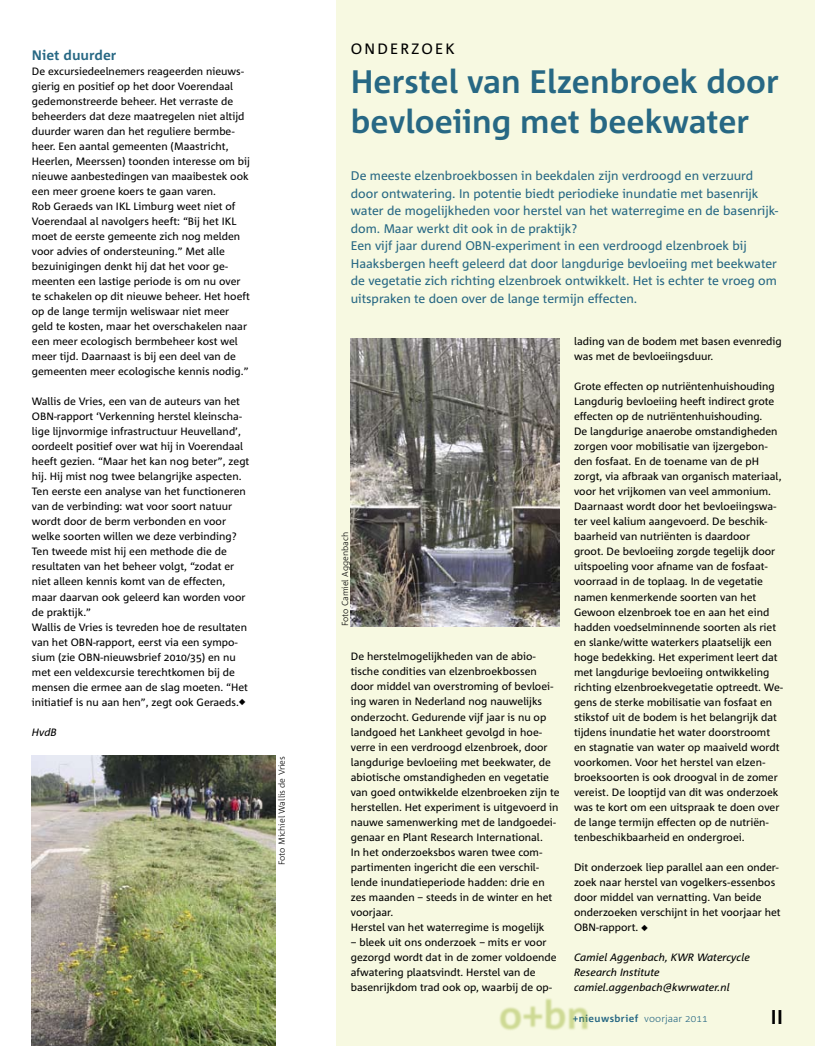
<style>
.page{position:relative;width:815px;height:1046px;background:#fff}
.page>*{position:absolute;margin:0;border:0;box-sizing:border-box;transform-origin:0 0}
.t1{font:700 32.5px/40.5px "Agro Sans";color:#276884}
.t2{font:700 20px "Agro Sans";color:#000}
.t3{font:15px "Agrofont Normaal";color:#000}
.t4{font:13.75px "Agrofont Vet";color:#276884}
.t5{font:12.5px/17.5px "Agrofont Normaal";color:#276884}
.t6{font:10.62px/15px "Agrofont Normaal";color:#000}
.t7{font:10.62px/15px "Agrofont Normaal Cursief";color:#000}
.t8{font:700 10px "Agro Sans";letter-spacing:.04em;color:#276884}
.t9{font:8.75px "Agrofont Mager";color:#000}
.s1{font-weight:300}
</style>
<div class="page">
<div style="left:337px;top:0;width:478px;height:1045px;background:#f7f9e1"></div>
<div style="left:498px;top:997px;width:96px;height:38px;background:#97b02c;opacity:.43"></div>
<img style="left:32px;top:755px;width:243px;height:290px">
<img style="left:351px;top:338px;width:209px;height:288px">
<p class="t4" style="left:32px;top:48px;width:86px">Niet duurder</p>
<p class="t6" style="left:32px;top:64px;width:220px">De excursiedeelnemers reageerden nieuws&shy;gierig en positief op het door Voerendaal gedemonstreerde beheer. Het verraste de beheerders dat deze maatregelen niet altijd duurder waren dan het reguliere bermbe&shy;heer. Een aantal gemeenten (Maastricht, Heerlen, Meerssen) toonden interesse om bij nieuwe aanbestedingen van maaibestek ook een meer groene koers te gaan varen.<br>Rob Geraeds van IKL Limburg weet niet of Voerendaal al navolgers heeft: “Bij het IKL moet de eerste gemeente zich nog melden voor advies of ondersteuning.” Met alle bezuinigingen denkt hij dat het voor ge&shy;meenten een lastige periode is om nu over te schakelen op dit nieuwe beheer. Het hoeft op de lange termijn weliswaar niet meer geld te kosten, maar het overschakelen naar een meer ecologisch bermbeheer kost wel meer tijd. Daarnaast is bij een deel van de gemeenten meer ecologische kennis nodig.”</p>
<p class="t6" style="left:32px;top:394px;width:219px">Wallis de Vries, een van de auteurs van het OBN-rapport ‘Verkenning herstel kleinscha&shy;lige lijnvormige infrastructuur Heuvelland’, oordeelt positief over wat hij in Voerendaal heeft gezien. “Maar het kan nog beter”, zegt hij. Hij mist nog twee belangrijke aspecten.<br>Ten eerste een analyse van het functioneren van de verbinding: wat voor soort natuur wordt door de berm verbonden en voor welke soorten willen we deze verbinding?<br>Ten tweede mist hij een methode die de resultaten van het beheer volgt, “zodat er niet alleen kennis komt van de effecten, maar daarvan ook geleerd kan worden voor de praktijk.”<br>Wallis de Vries is tevreden hoe de resultaten van het OBN-rapport, eerst via een sympo&shy;sium (zie OBN-nieuwsbrief 2010/35) en nu met een veldexcursie terechtkomen bij de mensen die ermee aan de slag moeten. “Het initiatief is nu aan hen”, zegt ook Geraeds.◆</p>
<p class="t7" style="left:32px;top:724px;width:27px">HvdB</p>
<p class="t9" style="left:277px;top:865px;width:110px;rotate:-90deg">Foto Michiel Wallis de Vries</p>
<h3 class="t3" style="left:351px;top:40px;width:13px">onderzoek</h3>
<h1 class="t1" style="left:351px;top:61px;width:429px">Herstel van Elzenbroek door bevloeiing met beekwater</h1>
<p class="t5" style="left:351px;top:167px;width:429px">De meeste elzenbroekbossen in beekdalen zijn verdroogd en verzuurd door ontwatering. In potentie biedt periodieke inundatie met basenrijk water de mogelijkheden voor herstel van het waterregime en de basenrijk&shy;dom. Maar werkt dit ook in de praktijk?<br>Een vijf jaar durend OBN-experiment in een verdroogd elzenbroek bij Haaksbergen heeft geleerd dat door langdurige bevloeiing met beekwater de vegetatie zich richting elzenbroek ontwikkelt. Het is echter te vroeg om uitspraken te doen over de lange termijn effecten.</p>
<p class="t9" style="left:340px;top:626px;width:96px;rotate:-90deg">Foto Camiel Aggenbach</p>
<p class="t6" style="left:351px;top:649px;width:210px">De herstelmogelijkheden van de abio&shy;tische condities van elzenbroekbossen door middel van overstroming of bevloei&shy;ing waren in Nederland nog nauwelijks onderzocht. Gedurende vijf jaar is nu op landgoed het Lankheet gevolgd in hoe&shy;verre in een verdroogd elzenbroek, door langdurige bevloeiing met beekwater, de abiotische omstandigheden en vegetatie van goed ontwikkelde elzenbroeken zijn te herstellen. Het experiment is uitgevoerd in nauwe samenwerking met de landgoedei&shy;genaar en Plant Research International.<br>In het onderzoeksbos waren twee com&shy;partimenten ingericht die een verschil&shy;lende inundatieperiode hadden: drie en zes maanden – steeds in de winter en het voorjaar.<br>Herstel van het waterregime is mogelijk</p>
<p class="t6" style="left:351px;top:934px;width:207px">– bleek uit ons onderzoek – mits er voor gezorgd wordt dat in de zomer voldoende afwatering plaatsvindt. Herstel van de basenrijkdom trad ook op, waarbij de op-</p>
<p class="t6" style="left:574px;top:334px;width:209px">lading van de bodem met basen evenredig was met de bevloeiingsduur.</p>
<p class="t6" style="left:574px;top:379px;width:211px">Grote effecten op nutriëntenhuishouding Langdurig bevloeiing heeft indirect grote effecten op de nutriëntenhuishouding.<br>De langdurige anaerobe omstandigheden zorgen voor mobilisatie van ijzergebon&shy;den fosfaat. En de toename van de pH zorgt, via afbraak van organisch materiaal, voor het vrijkomen van veel ammonium.<br>Daarnaast wordt door het bevloeiingswa&shy;ter veel kalium aangevoerd. De beschik&shy;baarheid van nutriënten is daardoor<br>groot. De bevloeiing zorgde tegelijk door uitspoeling voor afname van de fosfaat&shy;voorraad in de toplaag. In de vegetatie namen kenmerkende soorten van het Gewoon elzenbroek toe en aan het eind hadden voedselminnende soorten als riet en slanke/witte waterkers plaatselijk een hoge bedekking. Het experiment leert dat met langdurige bevloeiing ontwikkeling richting elzenbroekvegetatie optreedt. We&shy;gens de sterke mobilisatie van fosfaat en stikstof uit de bodem is het belangrijk dat tijdens inundatie het water doorstroomt en stagnatie van water op maaiveld wordt voorkomen. Voor het herstel van elzen&shy;broeksoorten is ook droogval in de zomer vereist. De looptijd van dit was onderzoek was te kort om een uitspraak te doen over de lange termijn effecten op de nutriën&shy;tenbeschikbaarheid en ondergroei.</p>
<p class="t6" style="left:574px;top:859px;width:208px">Dit onderzoek liep parallel aan een onder&shy;zoek naar herstel van vogelkers-essenbos door middel van vernatting. Van beide onderzoeken verschijnt in het voorjaar het OBN-rapport. ◆</p>
<p class="t7" style="left:574px;top:949px;width:177px">Camiel Aggenbach, KWR Watercycle<br>Research Institute camiel.aggenbach@kwrwater.nl</p>
<p class="t8" style="left:573px;top:1012px;width:136px">+nieuwsbrief <span class="s1">voorjaar 2011</span></p>
<h2 class="t2" style="left:771px;top:1005px;width:14px">II</h2>
</div>
